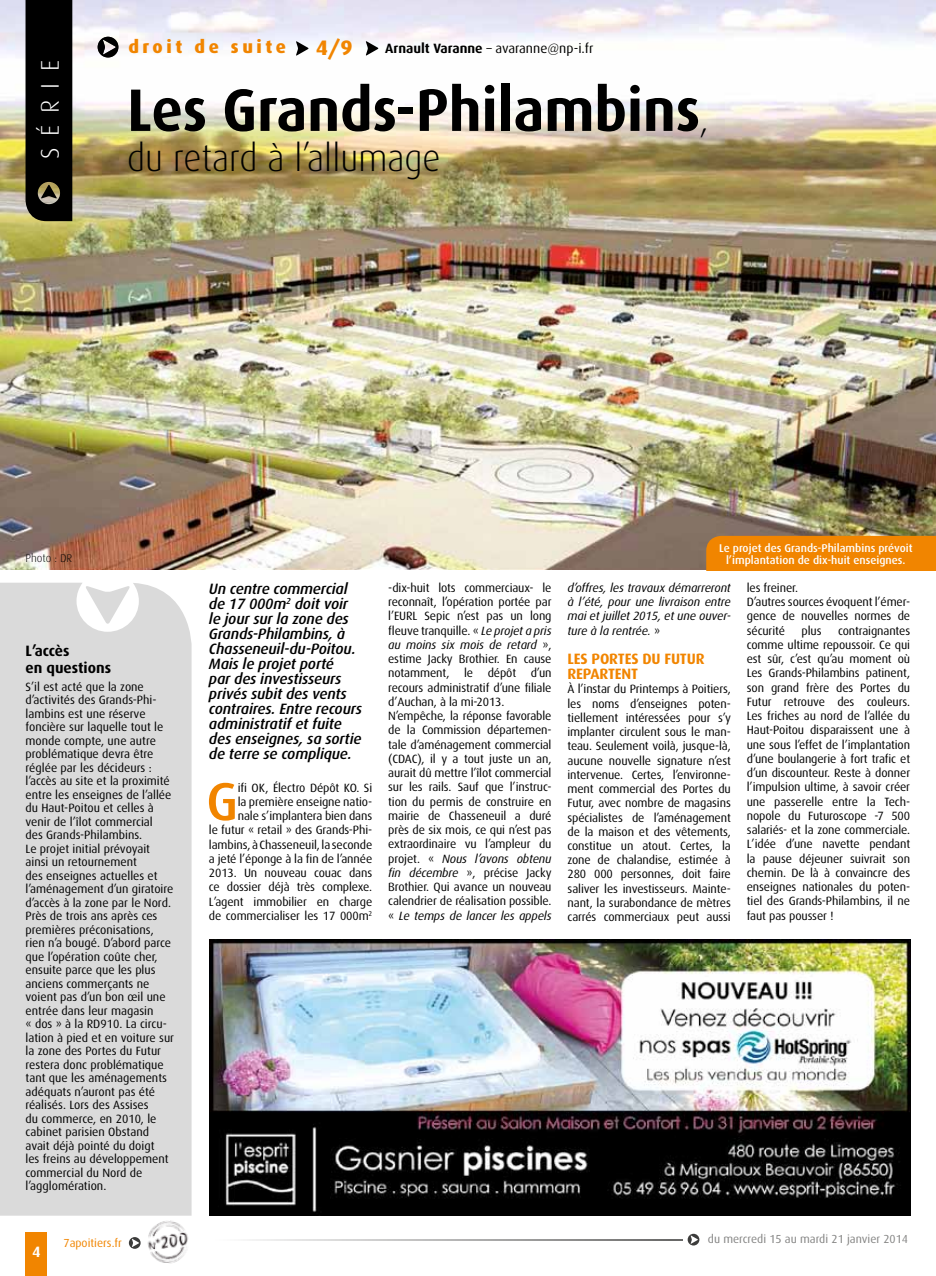
<style>
.page{position:relative;width:936px;height:1276px;background:#fff}
.page>*{position:absolute;margin:0;border:0;box-sizing:border-box;transform-origin:0 0}
.t1{font:700 60px "Dax";color:#000;scale:.95 1}
.t2{font:500 53.4px "Dax";color:#f18500}
.t3{font:300 37.5px "Dax";color:#000;scale:.95 1}
.t4{font:300 25.5px "Dax";letter-spacing:.45em;color:#fff}
.t5{font:800 21px "Dax";color:#f18500}
.t6{font:800 18px "Dax";letter-spacing:.2em;color:#f18500}
.t7{font:italic 500 15px/15px "Dax";letter-spacing:-.01em;color:#000}
.t8{font:700 15px/15px "Dax";letter-spacing:-.01em;color:#f18500}
.t9{font:700 15px/16.5px "Dax";color:#000}
.t10{font:700 15px "Dax";color:#fff}
.t11{font:13.5px "Dax";color:#000}
.t12{font:12px/14.2px "Dax";letter-spacing:-.01em;color:#000}
.t13{font:italic 12px/14.2px "Dax";letter-spacing:-.01em;color:#000;text-align:justify}
.t14{font:11.7px "Dax";color:#838382}
.t15{font:11.7px "Dax";color:#f18500}
.t16{font:500 11.25px/12px "Dax";color:#fff;text-align:center}
.t17{font:300 11.25px "Dax";color:#000}
.s1{font-weight:700}
.s2{font-weight:300;font-size:37.5px}
.s3{font-style:italic}
.s4{font-style:normal}
</style>
<div class="page">
<div style="left:26px;top:1232px;width:21px;height:44px;background:#f18500"></div>
<img style="left:210px;top:939px;width:700px;height:276px">
<img style="left:0;top:0;width:935px;height:570px">
<svg style="left:366px;top:41px;width:12px;height:15px"></svg>
<svg style="left:98px;top:37px;width:20px;height:20px"></svg>
<svg style="left:296px;top:41px;width:12px;height:15px"></svg>
<div style="left:26px;top:0;width:46px;height:221px;background:#000"></div>
<div style="left:0;top:583px;width:191px;height:632px;background:#dadada"></div>
<div style="left:706px;top:536px;width:229px;height:35px;background:#f18500"></div>
<svg style="left:129px;top:1237px;width:12px;height:11px"></svg>
<svg style="left:687px;top:1233px;width:12px;height:12px"></svg>
<svg style="left:249px;top:1239px;width:433px;height:1px"></svg>
<img style="left:147px;top:1220px;width:41px;height:44px">
<h3 class="t4" style="left:36px;top:159px;width:100px;rotate:-90deg">SéRIE</h3>
<h3 class="t6" style="left:128px;top:37px;width:159px">droit de suite</h3>
<h3 class="t5" style="left:316px;top:36px;width:38px">4/9</h3>
<p class="t11" style="left:385px;top:41px;width:210px"><span class="s1">Arnault Varanne</span> – avaranne@np-i.fr</p>
<h1 class="t1" style="left:127px;top:76px;width:613px">Les Grands-Philambins<span class="s2">,</span></h1>
<h3 class="t3" style="left:127px;top:138px;width:331px">du retard à l’allumage</h3>
<p class="t17" style="left:25px;top:552px;width:49px">Photo : DR</p>
<p class="t16" style="left:719px;top:542px;width:195px">Le projet des Grands-Philambins prévoit l’implantation de dix-huit enseignes.</p>
<p class="t9" style="left:26px;top:643px;width:87px">L’accès<br>en questions</p>
<p class="t12" style="left:26px;top:680px;width:150px;line-height:13.5px">S’il est acté que la zone d’activités des Grands-Phi&shy;lambins est une réserve foncière sur laquelle tout le monde compte, une autre problématique devra être réglée par les décideurs : l’accès au site et la proximité entre les enseignes de l’allée du Haut-Poitou et celles à venir de l’îlot commercial<br>des Grands-Philambins.<br>Le projet initial prévoyait ainsi un retournement<br>des enseignes actuelles et l’aménagement d’un giratoire d’accès à la zone par le Nord.<br>Près de trois ans après ces premières préconisations, rien n’a bougé. D’abord parce que l’opération coûte cher, ensuite parce que les plus anciens commerçants ne voient pas d’un bon œil une entrée dans leur magasin<br>« dos » à la RD910. La circu&shy;lation à pied et en voiture sur la zone des Portes du Futur restera donc problématique tant que les aménagements adéquats n’auront pas été réalisés. Lors des Assises<br>du commerce, en 2010, le cabinet parisien Obstand avait déjà pointé du doigt<br>les freins au développement commercial du Nord de l’agglomération.</p>
<p class="t10" style="left:32px;top:1243px;width:10px">4</p>
<p class="t15" style="left:63px;top:1237px;width:60px">7apoitiers.fr</p>
<p class="t7" style="left:209px;top:582px;width:154px">Un centre commercial de 17 000m<sup>2</sup> doit voir le jour sur la zone des<br>Grands-Philambins, à<br>Chasseneuil-du-Poitou.<br>Mais le projet porté<br>par des investisseurs privés subit des vents contraires. Entre recours administratif et fuite des enseignes, sa sortie de terre se complique.</p>
<h2 class="t2" style="left:206px;top:772px;width:34px">G</h2>
<p class="t12" style="left:209px;top:780px;width:165px;text-align:right">ifi OK, Électro Dépôt KO. Si<br>la première enseigne natio-<br>nale s’implantera bien dans<br>le futur « retail » des Grands-Phi&shy;lambins, à Chasseneuil, la seconde a jeté l’éponge à la fin de l’année<br>2013. Un nouveau couac dans ce dossier déjà très complexe.<br>L’agent immobilier en charge de commercialiser les 17 000m<sup>2</sup></p>
<p class="t12" style="left:388px;top:581px;width:165px">-dix-huit lots commerciaux- le reconnaît, l’opération portée par l’EURL Sepic n’est pas un long fleuve tranquille. « <span class="s3">Le projet a pris au moins six mois de retard</span> », estime Jacky Brothier. En cause notamment, le dépôt d’un recours administratif d’une filiale d’Auchan, à la mi-2013.<br>N’empêche, la réponse favorable de la Commission départemen&shy;tale d’aménagement commercial (CDAC), il y a tout juste un an, aurait dû mettre l’îlot commercial sur les rails. Sauf que l’instruc&shy;tion du permis de construire en mairie de Chasseneuil a duré près de six mois, ce qui n’est pas extraordinaire vu l’ampleur du projet. « <span class="s3">Nous l’avons obtenu fin décembre</span> », précise Jacky<br>Brothier. Qui avance un nouveau calendrier de réalisation possible. « <span class="s3">Le temps de lancer les appels</span></p>
<p class="t13" style="left:567px;top:581px;width:165px">d’offres, les travaux démarreront à l’été, pour une livraison entre mai et juillet 2015, et une ouver&shy;ture à la rentrée. <span class="s4">»</span></p>
<p class="t8" style="left:567px;top:651px;width:139px">Les Portes du Futur repartent</p>
<p class="t12" style="left:567px;top:682px;width:165px;text-align:justify">À l’instar du Printemps à Poitiers, les noms d’enseignes poten&shy;tiellement intéressées pour s’y implanter circulent sous le man&shy;teau. Seulement voilà, jusque-là, aucune nouvelle signature n’est intervenue. Certes, l’environne&shy;ment commercial des Portes du Futur, avec nombre de magasins spécialistes de l’aménagement de la maison et des vêtements, constitue un atout. Certes, la zone de chalandise, estimée à 280 000 personnes, doit faire saliver les investisseurs. Mainte&shy;nant, la surabondance de mètres carrés commerciaux peut aussi</p>
<p class="t12" style="left:746px;top:581px;width:165px">les freiner.<br>D’autres sources évoquent l’émer&shy;gence de nouvelles normes de sécurité</p>
<p class="t12" style="left:801px;top:623px;width:22px">plus</p>
<p class="t12" style="left:746px;top:623px;width:165px;text-align:justify;text-indent:91px">contraignantes comme ultime repoussoir. Ce qui est sûr, c’est qu’au moment où Les Grands-Philambins patinent, son grand frère des Portes du Futur retrouve des couleurs.<br>Les friches au nord de l’allée du Haut-Poitou disparaissent une à une sous l’effet de l’implantation d’une boulangerie à fort trafic et d’un discounteur. Reste à donner l’impulsion ultime, à savoir créer une passerelle entre la Tech&shy;nopole du Futuroscope -7 500 salariés- et la zone commerciale.<br>L’idée d’une navette pendant la pause déjeuner suivrait son chemin. De là à convaincre des enseignes nationales du poten&shy;tiel des Grands-Philambins, il ne faut pas pousser !</p>
<p class="t14" style="left:707px;top:1232px;width:202px">du mercredi 15 au mardi 21 janvier 2014</p>
</div>
